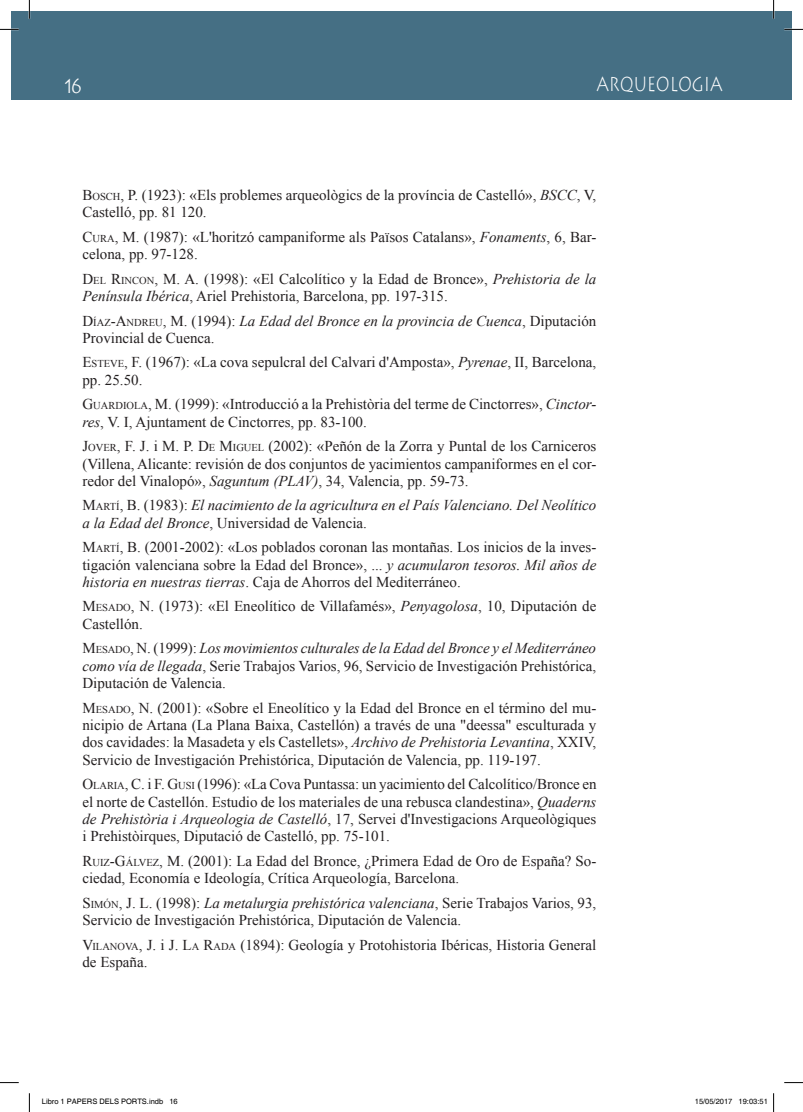
<style>
.page{position:relative;width:803px;height:1112px;background:#fff}
.page>*{position:absolute;margin:0;border:0;box-sizing:border-box;transform-origin:0 0}
.t1{font:300 20px "Lithograph";color:#fff;scale:.8 1}
.t2{font:300 20px "Lithograph";color:#fff}
.t3{font:15px/17.4px "Times New Roman";color:#231f20}
.t4{font:italic 15px/17.4px "Times New Roman";color:#231f20}
.t5{font:7.5px "Helvetica";color:#000}
.s1{font-size:10.5px}
.s2{font-style:italic}
.s3{font-style:inherit}
.s4{font-style:normal}
.s5{font-style:normal;font-size:10.5px}
</style>
<div class="page">
<div style="left:12px;top:12px;width:779px;height:88px;background:#456f84"></div>
<svg style="left:0;top:29px;width:19px;height:1px"></svg>
<svg style="left:784px;top:29px;width:19px;height:1px"></svg>
<svg style="left:0;top:1082px;width:19px;height:1px"></svg>
<svg style="left:784px;top:1082px;width:19px;height:1px"></svg>
<svg style="left:29px;top:0;width:1px;height:19px"></svg>
<svg style="left:29px;top:1093px;width:1px;height:18px"></svg>
<svg style="left:773px;top:0;width:1px;height:19px"></svg>
<svg style="left:773px;top:1093px;width:1px;height:18px"></svg>
<h1 class="t2" style="left:64px;top:74px;width:20px">16</h1>
<h1 class="t1" style="left:596px;top:73px;width:159px">ARQUEOLOGIA</h1>
<p class="t3" style="left:82px;top:186px;width:515px">B<span class="s1">OSCH</span>, P. (1923): «Els problemes arqueològics de la província de Castelló», <span class="s2">BSCC</span>, V,<br>Castelló, pp. 81 120.</p>
<p class="t3" style="left:82px;top:228px;width:515px">C<span class="s1">URA</span>, M. (1987): «L'horitzó campaniforme als Països Catalans», <span class="s2">Fonaments</span>, 6, Bar&shy;celona, pp. 97-128.</p>
<p class="t3" style="left:82px;top:270px;width:515px">D<span class="s1">EL</span> <span class="s3">R</span><span class="s1">INCON</span>, M. A. (1998): «El Calcolítico y la Edad de Bronce», <span class="s2">Prehistoria de la<br>Península Ibérica</span>, Ariel Prehistoria, Barcelona, pp. 197-315.</p>
<p class="t3" style="left:82px;top:311px;width:515px">D<span class="s1">ÍAZ</span><span class="s3">-A</span><span class="s1">NDREU</span>, M. (1994): <span class="s2">La Edad del Bronce en la provincia de Cuenca</span>, Diputación<br>Provincial de Cuenca.</p>
<p class="t3" style="left:82px;top:353px;width:515px">E<span class="s1">STEVE</span>, F. (1967): «La cova sepulcral del Calvari d'Amposta», <span class="s2">Pyrenae</span>, II, Barcelona, pp. 25.50.</p>
<p class="t3" style="left:82px;top:395px;width:515px">G<span class="s1">UARDIOLA</span>, M. (1999): «Introducció a la Prehistòria del terme de Cinctorres», <span class="s2">Cinctor&shy;res</span>, V. I, Ajuntament de Cinctorres, pp. 83-100.</p>
<p class="t3" style="left:82px;top:437px;width:515px;text-align:justify">J<span class="s1">OVER</span>, F. J. i M. P. D<span class="s1">E</span> M<span class="s1">IGUEL</span> (2002): «Peñón de la Zorra y Puntal de los Carniceros (Villena, Alicante: revisión de dos conjuntos de yacimientos campaniformes en el cor&shy;redor del Vinalopó», <span class="s2">Saguntum (PLAV)</span>, 34, Valencia, pp. 59-73.</p>
<p class="t4" style="left:82px;top:496px;width:515px"><span class="s4">M</span><span class="s5">ARTÍ</span><span class="s4">, B. (1983):</span> El nacimiento de la agricultura en el País Valenciano. Del Neolítico a la Edad del Bronce<span class="s4">, Universidad de Valencia.</span></p>
<p class="t3" style="left:82px;top:538px;width:515px;text-align:justify">M<span class="s1">ARTÍ</span>, B. (2001-2002): «Los poblados coronan las montañas. Los inicios de la inves&shy;tigación valenciana sobre la Edad del Bronce», ... <span class="s2">y acumularon tesoros. Mil años de historia en nuestras tierras</span>. Caja de Ahorros del Mediterráneo.</p>
<p class="t3" style="left:82px;top:597px;width:515px">M<span class="s1">ESADO</span>, N. (1973): «El Eneolítico de Villafamés», <span class="s2">Penyagolosa</span>, 10, Diputación de<br>Castellón.</p>
<p class="t3" style="left:82px;top:639px;width:515px;text-align:justify">M<span class="s1">ESADO</span>, N. (1999): <span class="s2">Los movimientos culturales de la Edad del Bronce y el Mediterráneo como vía de llegada</span>, Serie Trabajos Varios, 96, Servicio de Investigación Prehistórica, Diputación de Valencia.</p>
<p class="t3" style="left:82px;top:698px;width:515px;text-align:justify">M<span class="s1">ESADO</span>, N. (2001): «Sobre el Eneolítico y la Edad del Bronce en el término del mu&shy;nicipio de Artana (La Plana Baixa, Castellón) a través de una "deessa" esculturada y dos cavidades: la Masadeta y els Castellets», <span class="s2">Archivo de Prehistoria Levantina</span>, XXIV, Servicio de Investigación Prehistórica, Diputación de Valencia, pp. 119-197.</p>
<p class="t3" style="left:82px;top:775px;width:516px;text-align:justify">O<span class="s1">LARIA</span>, C. i F. G<span class="s1">USI</span> (1996): «La Cova Puntassa: un yacimiento del Calcolítico/Bronce en el norte de Castellón. Estudio de los materiales de una rebusca clandestina», <span class="s2">Quaderns de Prehistòria i Arqueologia de Castelló</span>, 17, Servei d'Investigacions Arqueològiques i Prehistòirques, Diputació de Castelló, pp. 75-101.</p>
<p class="t3" style="left:82px;top:851px;width:515px">R<span class="s1">UIZ</span>-G<span class="s1">ÁLVEZ</span>, M. (2001): La Edad del Bronce, ¿Primera Edad de Oro de España? So&shy;ciedad, Economía e Ideología, Crítica Arqueología, Barcelona.</p>
<p class="t3" style="left:82px;top:893px;width:515px">S<span class="s1">IMÓN</span>, J. L. (1998): <span class="s2">La metalurgia prehistórica valenciana</span>, Serie Trabajos Varios, 93,<br>Servicio de Investigación Prehistórica, Diputación de Valencia.</p>
<p class="t3" style="left:82px;top:935px;width:515px">V<span class="s1">ILANOVA</span>, J. i J. L<span class="s1">A</span> R<span class="s1">ADA</span> (1894): Geología y Protohistoria Ibéricas, Historia General de España.</p>
<p class="t5" style="left:42px;top:1097px;width:137px">Libro 1 PAPERS DELS PORTS.indb 16</p>
<p class="t5" style="left:695px;top:1097px;width:74px">15/05/2017 19:03:51</p>
</div>
